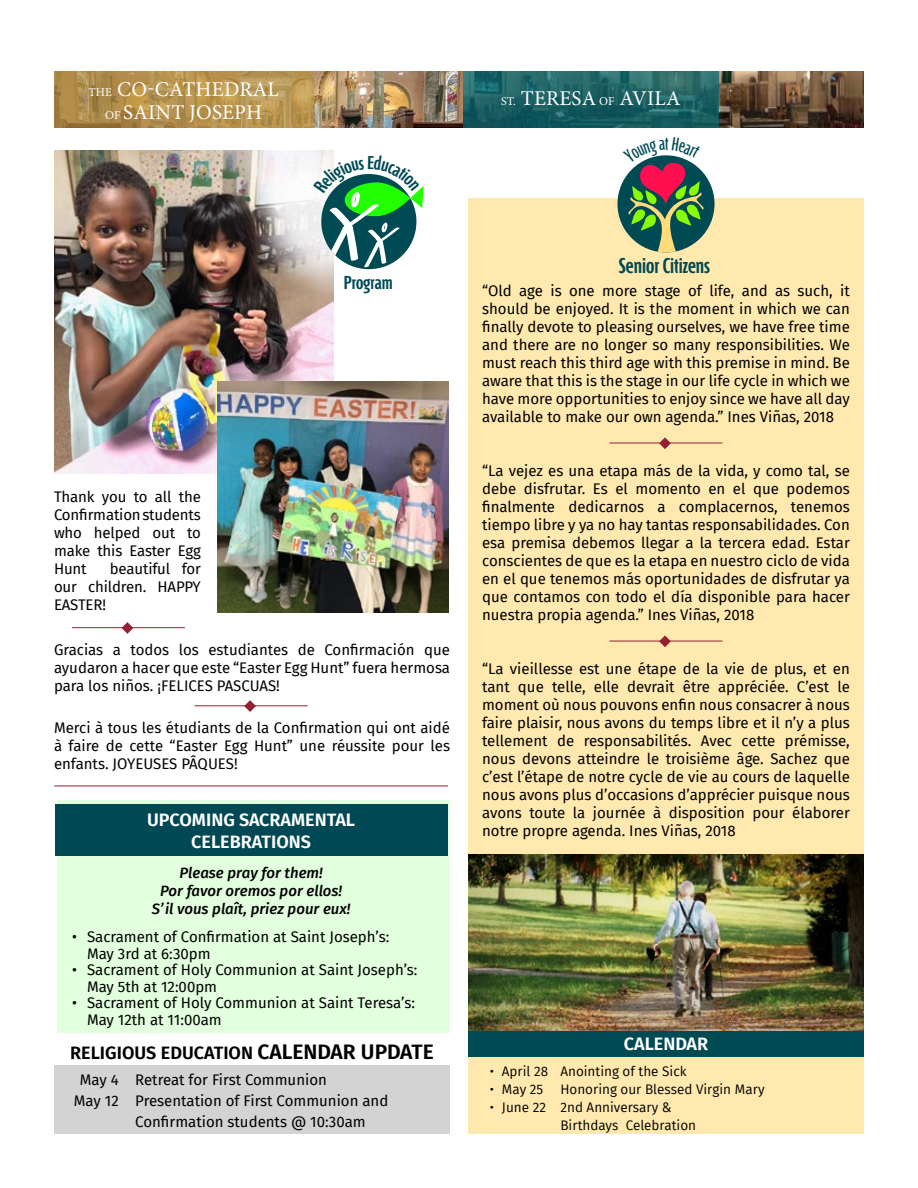
<style>
.page{position:relative;width:918px;height:1188px;background:#fff}
.page>*{position:absolute;margin:0;border:0;box-sizing:border-box;transform-origin:0 0}
.t1{font:600 21.3px "Fontana ND Gg";color:#004a54}
.t2{font:21px/22.5px "Minion Pro";letter-spacing:.01em;color:#fff;text-align:center}
.t3{font:600 18.6px "Fontana ND Gg";color:#004a54}
.t4{font:600 18px/21.6px "Fira Sans";color:#fff;text-align:center}
.t5{font:600 18px "Fira Sans";color:#000}
.t6{font:15px/18px "Fira Sans";color:#000;text-align:justify}
.t7{font:italic 500 15px/18px "Fira Sans";color:#000;text-align:center}
.t8{font:13.5px/18px "Fira Sans";color:#000}
.s1{font-size:12px}
.s2{font-size:21px}
</style>
<div class="page">
<div style="left:468px;top:199px;width:396px;height:935px;background:#ffe9af"></div>
<img style="left:468px;top:854px;width:396px;height:177px">
<img style="left:54px;top:150px;width:280px;height:323px">
<div style="left:54px;top:1065px;width:396px;height:69px;background:#d3d3d3"></div>
<hr style="left:54px;top:786px;width:394px;height:1px;background:#942132">
<img style="left:313px;top:71px;width:551px;height:56px">
<svg style="left:461px;top:71px;width:258px;height:56px;background:#1f6264"></svg>
<svg style="left:54px;top:71px;width:259px;height:57px;background:#b4914e"></svg>
<svg style="left:122px;top:622px;width:11px;height:12px"></svg>
<hr style="left:72px;top:627px;width:113px;height:1px;background:#942132">
<svg style="left:244px;top:700px;width:12px;height:12px"></svg>
<hr style="left:195px;top:705px;width:113px;height:1px;background:#942132">
<div style="left:468px;top:1031px;width:396px;height:26px;background:#004a54"></div>
<svg style="left:659px;top:437px;width:12px;height:12px"></svg>
<hr style="left:610px;top:443px;width:112px;height:1px;background:#942132">
<svg style="left:659px;top:635px;width:12px;height:12px"></svg>
<hr style="left:610px;top:641px;width:112px;height:1px;background:#942132">
<div style="left:617px;top:155px;width:98px;height:97px;background:#004a54;border-radius:50%"></div>
<div style="left:192px;top:356px;width:282px;height:282px;background:#fff;opacity:.76"></div>
<img style="left:218px;top:382px;width:230px;height:230px">
<div style="left:57px;top:800px;width:393px;height:232px;background:#e2ffde"></div>
<div style="left:55px;top:804px;width:392px;height:52px;background:#004954"></div>
<svg style="left:313px;top:155px;width:110px;height:112px"></svg>
<svg style="left:623px;top:155px;width:81px;height:97px"></svg>
<h2 class="t2" style="left:88px;top:79px;width:192px"><span class="s1">THE</span> CO-CATHEDRAL<br><span class="s1">OF</span> SAINT JOSEPH</h2>
<h2 class="t2" style="left:501px;top:87px;width:181px"><span class="s1">ST.</span> TERESA <span class="s1">OF</span> AVILA</h2>
<p class="t6" style="left:54px;top:488px;width:148px">Thank you to all the Confirmation students who helped out to make this Easter Egg Hunt</p>
<p class="t6" style="left:54px;top:560px;width:148px;text-indent:56px">beautiful for our children. HAPPY EASTER!</p>
<p class="t3" style="left:344px;top:274px;width:50px">Program</p>
<p class="t6" style="left:54px;top:641px;width:398px">Gracias a todos los estudiantes de Confirmación que ayudaron a hacer que este “Easter Egg Hunt” fuera hermosa para los niños. ¡FELICES PASCUAS!</p>
<p class="t6" style="left:54px;top:719px;width:398px">Merci à tous les étudiants de la Confirmation qui ont aidé à faire de cette “Easter Egg Hunt” une réussite pour les enfants. JOYEUSES PÂQUES!</p>
<p class="t4" style="left:147px;top:808px;width:209px">UPCOMING SACRAMENTAL<br>CELEBRATIONS</p>
<p class="t7" style="left:152px;top:863px;width:200px">Please pray for them!<br>Por favor oremos por ellos!<br>S’il vous plaît, priez pour eux!</p>
<p class="t6" style="left:87px;top:928px;width:304px;line-height:16.5px;text-indent:-15px">• Sacrament of Confirmation at Saint Joseph’s:<br>May 3rd at 6:30pm</p>
<p class="t6" style="left:87px;top:961px;width:332px;line-height:16.5px;text-indent:-15px">• Sacrament of Holy Communion at Saint Joseph’s:<br>May 5th at 12:00pm</p>
<p class="t6" style="left:87px;top:994px;width:329px;line-height:16.5px;text-indent:-15px">• Sacrament of Holy Communion at Saint Teresa’s:<br>May 12th at 11:00am</p>
<p class="t5" style="left:70px;top:1038px;width:365px">RELIGIOUS EDUCATION <span class="s2">CALENDAR UPDATE</span></p>
<p class="t6" style="left:80px;top:1071px;width:249px">May 4 Retreat for First Communion</p>
<p class="t6" style="left:74px;top:1092px;width:316px">May 12 Presentation of First Communion and</p>
<p class="t6" style="left:135px;top:1113px;width:232px">Confirmation students @ 10:30am</p>
<h1 class="t1" style="left:619px;top:255px;width:93px">Senior Citizens</h1>
<p class="t6" style="left:482px;top:281px;width:369px">“Old age is one more stage of life, and as such, it should be enjoyed. It is the moment in which we can finally devote to pleasing ourselves, we have free time and there are no longer so many responsibilities. We must reach this third age with this premise in mind. Be aware that this is the stage in our life cycle in which we have more opportunities to enjoy since we have all day available to make our own agenda.” Ines Viñas, 2018</p>
<p class="t6" style="left:482px;top:461px;width:369px">“La vejez es una etapa más de la vida, y como tal, se debe disfrutar. Es el momento en el que podemos finalmente dedicarnos a complacernos, tenemos tiempo libre y ya no hay tantas responsabilidades. Con esa premisa debemos llegar a la tercera edad. Estar conscientes de que es la etapa en nuestro ciclo de vida en el que tenemos más oportunidades de disfrutar ya que contamos con todo el día disponible para hacer nuestra propia agenda.” Ines Viñas, 2018</p>
<p class="t6" style="left:482px;top:659px;width:369px">“La vieillesse est une étape de la vie de plus, et en tant que telle, elle devrait être appréciée. C’est le moment où nous pouvons enfin nous consacrer à nous faire plaisir, nous avons du temps libre et il n’y a plus tellement de responsabilités. Avec cette prémisse, nous devons atteindre le troisième âge. Sachez que c’est l’étape de notre cycle de vie au cours de laquelle nous avons plus d’occasions d’apprécier puisque nous avons toute la journée à disposition pour élaborer notre propre agenda. Ines Viñas, 2018</p>
<p class="t4" style="left:624px;top:1032px;width:86px">CALENDAR</p>
<p class="t8" style="left:490px;top:1062px;width:198px">• April 28 Anointing of the Sick</p>
<p class="t8" style="left:490px;top:1080px;width:55px">• May 25</p>
<p class="t8" style="left:560px;top:1080px;width:206px">Honoring our Blessed Virgin Mary</p>
<p class="t8" style="left:560px;top:1098px;width:137px;text-indent:-70px">• June 22 2nd Anniversary &amp;<br>Birthdays Celebration</p>
</div>
